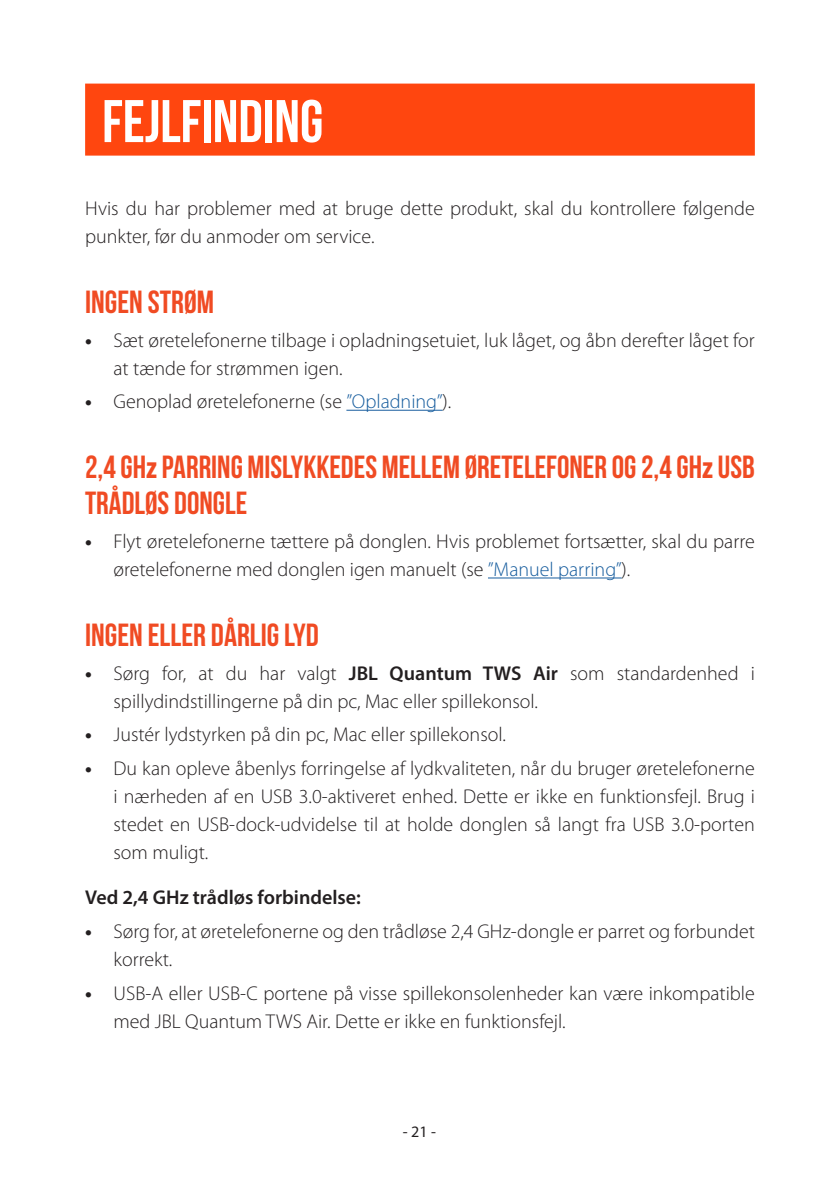
<style>
.page{position:relative;width:840px;height:1191px;background:#fff}
.page>*{position:absolute;margin:0;border:0;box-sizing:border-box;transform-origin:0 0}
.Title1{font:700 60px "Bebas Neue";color:#fff}
.Title3{font:700 32px/36px "Bebas Neue";color:#f04b23}
.Body{font:300 20px/28px "Myriad Pro";color:#231f20}
.Body_Title{font:600 20px "Myriad Pro";color:#231f20}
.t1{font:16px "Myriad Pro";color:#231f20}
.s1{font-weight:700}
.s2{color:#175d9e}
.s3{font-family:"Myriad Pro";font-stretch:condensed}
.s4{font-weight:600}
</style>
<div class="page">
<div style="left:85px;top:84px;width:669px;height:72px;background:#ff460f"></div>
<hr style="left:346px;top:410px;width:96px;height:1px;background:#175d9e">
<hr style="left:487px;top:577px;width:134px;height:1px;background:#175d9e">
<p class="Title1" style="left:102px;top:88px;width:222px">FEJLFINDING</p>
<p class="Body" style="left:85px;top:194px;width:670px">Hvis du har problemer med at bruge dette produkt, skal du kontrollere følgende punkter, før du anmoder om service.</p>
<p class="Title3" style="left:85px;top:283px;width:130px">INGEN STRØM</p>
<p class="Body" style="left:113px;top:326px;width:642px;text-indent:-28px"><span class="s1">•</span> Sæt øretelefonerne tilbage i opladningsetuiet, luk låget, og åbn derefter låget for at tænde for strømmen igen.</p>
<p class="Body" style="left:85px;top:388px;width:367px"><span class="s1">•</span> Genoplad øretelefonerne (se <span class="s2">”Opladning”</span>).</p>
<p class="Title3" style="left:85px;top:449px;width:670px">2,4 GH<span class="s3">z</span> PARRING MISLYKKEDES MELLEM ØRETELEFONER OG 2,4 GH<span class="s3">z</span> USB<br>TRÅDLØS DONGLE</p>
<p class="Body" style="left:113px;top:527px;width:642px;text-indent:-28px"><span class="s1">•</span> Flyt øretelefonerne tættere på donglen. Hvis problemet fortsætter, skal du parre øretelefonerne med donglen igen manuelt (se <span class="s2">”Manuel parring”</span>).</p>
<p class="Title3" style="left:85px;top:616px;width:235px">INGEN ELLER DÅRLIG LYD</p>
<p class="Body" style="left:113px;top:659px;width:642px;text-indent:-28px"><span class="s1">•</span> Sørg for, at du har valgt <span class="s4">JBL Quantum TWS Air</span> som standardenhed i spillydindstillingerne på din pc, Mac eller spillekonsol.</p>
<p class="Body" style="left:85px;top:721px;width:422px"><span class="s1">•</span> Justér lydstyrken på din pc, Mac eller spillekonsol.</p>
<p class="Body" style="left:113px;top:754px;width:642px;text-align:justify;text-indent:-28px"><span class="s1">•</span> Du kan opleve åbenlys forringelse af lydkvaliteten, når du bruger øretelefonerne i nærheden af en USB 3.0-aktiveret enhed. Dette er ikke en funktionsfejl. Brug i stedet en USB-dock-udvidelse til at holde donglen så langt fra USB 3.0-porten som muligt.</p>
<p class="Body_Title" style="left:85px;top:884px;width:277px">Ved 2,4 GHz trådløs forbindelse:</p>
<p class="Body" style="left:113px;top:917px;width:642px;text-indent:-28px"><span class="s1">•</span> Sørg for, at øretelefonerne og den trådløse 2,4 GHz-dongle er parret og forbundet korrekt.</p>
<p class="Body" style="left:113px;top:979px;width:642px;text-indent:-28px"><span class="s1">•</span> USB-A eller USB-C portene på visse spillekonsolenheder kan være inkompatible med JBL Quantum TWS Air. Dette er ikke en funktionsfejl.</p>
<p class="t1" style="left:402px;top:1122px;width:35px">- 21 -</p>
</div>
